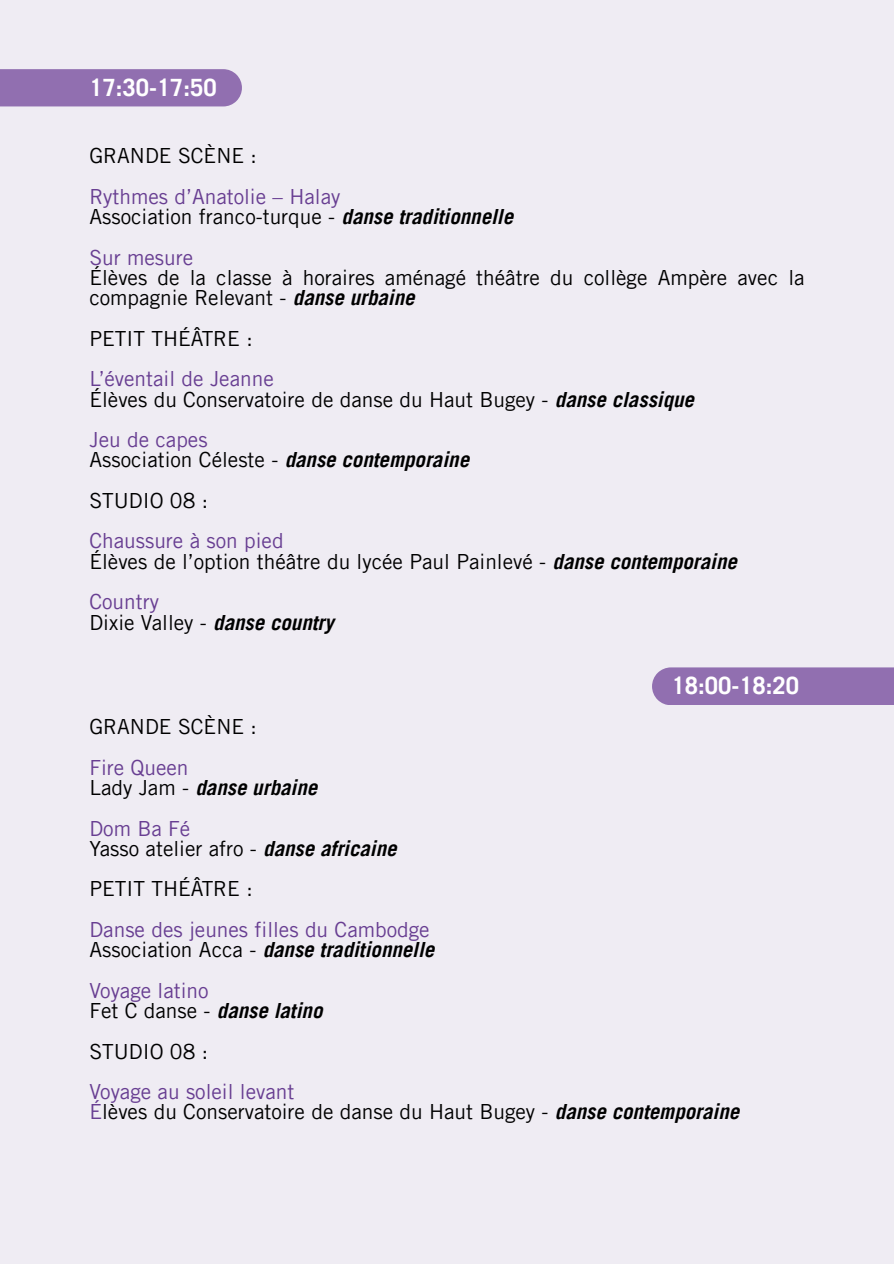
<style>
.page{position:relative;width:894px;height:1264px;background:#fff}
.page>*{position:absolute;margin:0;border:0;box-sizing:border-box;transform-origin:0 0}
.t1{font:700 23.85px "Trade Gothic LT Pro";color:#fff}
.t2{font:20.85px/20.2px "Trade Gothic LT Pro";color:#000}
.t3{font:20.85px/20.2px "Trade Gothic LT Pro";color:#683e92}
.t4{font:italic 700 20.85px/20.2px "Trade Gothic LT Pro";color:#000}
.s1{color:#683e92}
.s2{font-weight:700;font-style:italic}
.s3{font-weight:400;font-style:normal;color:#683e92}
.s4{font-weight:400;font-style:normal}
.s5{color:#000}
.s6{font-weight:700;font-style:italic;color:#000}
</style>
<div class="page">
<div style="left:0;top:0;width:893px;height:1263px;background:#efecf3"></div>
<div style="left:0;top:69px;width:242px;height:37px;background:#916fb0"></div>
<div style="left:651px;top:667px;width:242px;height:38px;background:#916fb0"></div>
<p class="t1" style="left:89px;top:79px;width:129px">17:30-17:50</p>
<p class="t2" style="left:89px;top:149px;width:169px">GRANDE SCÈNE :</p>
<p class="t2" style="left:89px;top:189px;width:425px"><span class="s1">Rythmes d’Anatolie – Halay<br></span>Association franco-turque - <span class="s2">danse traditionnelle</span></p>
<p class="t3" style="left:89px;top:250px;width:105px">Sur mesure</p>
<p class="t2" style="left:89px;top:270px;width:716px">Élèves de la classe à horaires aménagé théâtre du collège Ampère avec la compagnie Relevant - <span class="s2">danse urbaine</span></p>
<p class="t2" style="left:89px;top:331px;width:165px">PETIT THÉÂTRE :</p>
<p class="t2" style="left:89px;top:371px;width:606px"><span class="s1">L’éventail de Jeanne<br></span>Élèves du Conservatoire de danse du Haut Bugey - <span class="s2">danse classique</span></p>
<p class="t2" style="left:89px;top:432px;width:381px"><span class="s1">Jeu de capes<br></span>Association Céleste - <span class="s2">danse contemporaine</span></p>
<p class="t2" style="left:89px;top:493px;width:120px">STUDIO 08 :</p>
<p class="t2" style="left:89px;top:533px;width:649px"><span class="s1">Chaussure à son pied<br></span>Élèves de l’option théâtre du lycée Paul Painlevé - <span class="s2">danse contemporaine</span></p>
<p class="t2" style="left:89px;top:594px;width:246px"><span class="s1">Country<br></span>Dixie Valley - <span class="s2">danse country</span></p>
<p class="t1" style="left:671px;top:676px;width:129px">18:00-18:20</p>
<p class="t2" style="left:89px;top:719px;width:169px">GRANDE SCÈNE :</p>
<p class="t4" style="left:89px;top:760px;width:229px"><span class="s3">Fire Queen<br></span><span class="s4">Lady Jam -</span> danse urbaine</p>
<p class="t2" style="left:89px;top:820px;width:308px"><span class="s1">Dom Ba Fé<br></span>Yasso atelier afro - <span class="s2">danse africaine</span></p>
<p class="t2" style="left:89px;top:881px;width:165px">PETIT THÉÂTRE :</p>
<p class="t3" style="left:89px;top:922px;width:346px">Danse des jeunes filles du Cambodge<br><span class="s5">Association Acca -</span> <span class="s6">danse traditionnelle</span></p>
<p class="t3" style="left:89px;top:982px;width:234px">Voyage latino<br><span class="s5">Fet C danse -</span> <span class="s6">danse latino</span></p>
<p class="t2" style="left:89px;top:1043px;width:120px">STUDIO 08 :</p>
<p class="t2" style="left:89px;top:1084px;width:651px"><span class="s1">Voyage au soleil levant<br>É</span>lèves du Conservatoire de danse du Haut Bugey - <span class="s2">danse contemporaine</span></p>
</div>
